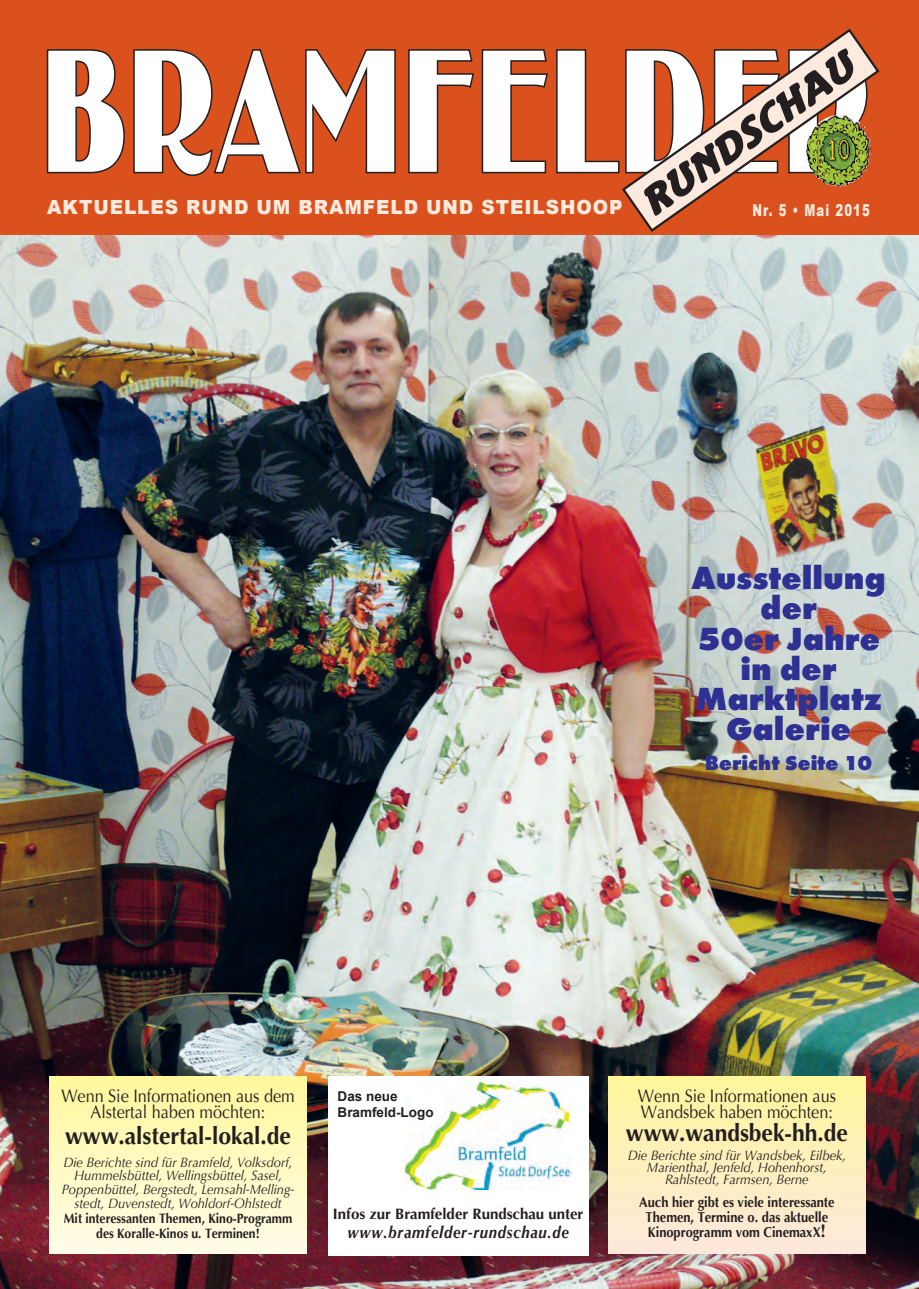
<style>
.page{position:relative;width:919px;height:1289px;background:#fff}
.page>*{position:absolute;margin:0;border:0;box-sizing:border-box;transform-origin:0 0}
.t1{font:italic 42.9px "Elmshorn";color:#231f20;scale:1.2 1}
.t2{font:33px/30px "Function Xbold";letter-spacing:.005em;color:#2e3092;text-align:center}
.t3{font:700 24px "Optima";color:#231f20;scale:.95 1}
.t4{font:21px "Function Xbold";letter-spacing:.005em;color:#2e3092}
.t5{font:900 19.5px "Arial";letter-spacing:.05em;color:#fbeadd;scale:.95 1}
.t6{font:18px/15.9px "Optima";color:#231f20;text-align:center;scale:.9 1}
.t7{font:italic 700 16.5px "Optima";letter-spacing:.05em;color:#231f20;scale:.9 1}
.t8{font:900 16.5px "Arial";letter-spacing:.09em;color:#fbeadd;scale:.7 1}
.t9{font:700 15px "Optima";color:#231f20}
.t10{font:700 14.25px/15px "Optima";color:#231f20;text-align:center;scale:.9 1}
.t11{font:italic 13.5px/13.6px "Optima";color:#231f20;text-align:center;scale:.95 1}
.t12{font:700 13.5px/15.1px "Optima";color:#231f20;text-align:center;scale:.9 1}
.t13{font:700 13.5px/16.2px "Arial";color:#231f20}
.s1{font-size:18px}
</style>
<div class="page">
<div style="left:0;top:0;width:918px;height:1288px;background:#da511d"></div>
<svg style="left:47px;top:49px;width:573px;height:127px"></svg>
<svg style="left:622px;top:28px;width:258px;height:204px"></svg>
<img style="left:0;top:235px;width:918px;height:1053px">
<div style="left:49px;top:1076px;width:258px;height:177px;background:linear-gradient(to bottom,#fff79b,#fffde8)"></div>
<div style="left:608px;top:1076px;width:257px;height:177px;background:linear-gradient(to bottom,#fff69c,#fee8dd)"></div>
<div style="left:328px;top:1076px;width:260px;height:179px;background:#fff"></div>
<img style="left:406px;top:1082px;width:166px;height:107px">
<img style="left:812px;top:122px;width:59px;height:65px">
<img style="left:806px;top:115px;width:59px;height:59px">
<img style="left:812px;top:121px;width:55px;height:55px">
<img style="left:816px;top:115px;width:20px;height:6px">
<img style="left:811px;top:121px;width:55px;height:54px">
<h3 class="t5" style="left:47px;top:192px;width:607px">AKTUELLES RUND UM BRAMFELD UND STEILSHOOP</h3>
<h1 class="t1" style="left:631px;top:187px;width:211px;rotate:-35deg">Rundschau</h1>
<p class="t8" style="left:752px;top:198px;width:169px">Nr. 5 • Mai 2015</p>
<h2 class="t2" style="left:691px;top:563px;width:196px">Ausstellung der<br>50er Jahre in der<br>Marktplatz<br>Galerie</h2>
<h3 class="t4" style="left:704px;top:750px;width:169px">Bericht Seite 10</h3>
<h3 class="t6" style="left:61px;top:1088px;width:261px">Wenn Sie Informationen aus dem<br>Alstertal haben möchten:</h3>
<h3 class="t3" style="left:65px;top:1121px;width:239px">www.alstertal-lokal.de</h3>
<p class="t11" style="left:62px;top:1155px;width:246px">Die Berichte sind für Bramfeld, Volksdorf, Hummelsbüttel, Wellingsbüttel, Sasel, Poppenbüttel, Bergstedt, Lemsahl-Melling&shy;stedt, Duvenstedt, Wohldorf-Ohlstedt</p>
<p class="t12" style="left:64px;top:1210px;width:255px">Mit interessanten Themen, Kino-Programm des Koralle-Kinos u. Terminen!</p>
<p class="t13" style="left:337px;top:1088px;width:97px">Das neue<br>Bramfeld-Logo</p>
<p class="t9" style="left:333px;top:1204px;width:252px">Infos zur Bramfelder Rundschau unter</p>
<p class="t7" style="left:347px;top:1222px;width:247px">www.bramfelder-rundschau.de</p>
<h3 class="t6" style="left:637px;top:1087px;width:222px;line-height:16.5px;text-align:left">Wenn Sie Informationen aus<br>Wandsbek haben möchten:</h3>
<h3 class="t3" style="left:626px;top:1118px;width:235px">www.wandsbek-hh.de</h3>
<p class="t11" style="left:627px;top:1149px;width:231px;line-height:12px">Die Berichte sind für Wandsbek, Eilbek,<br>Marienthal, Jenfeld, Hohenhorst,<br>Rahlstedt, Farmsen, Berne</p>
<p class="t10" style="left:639px;top:1194px;width:218px">Auch hier gibt es viele interessante<br>Themen, Termine o. das aktuelle<br>Kinoprogramm vom CinemaxX<span class="s1">!</span></p>
</div>
